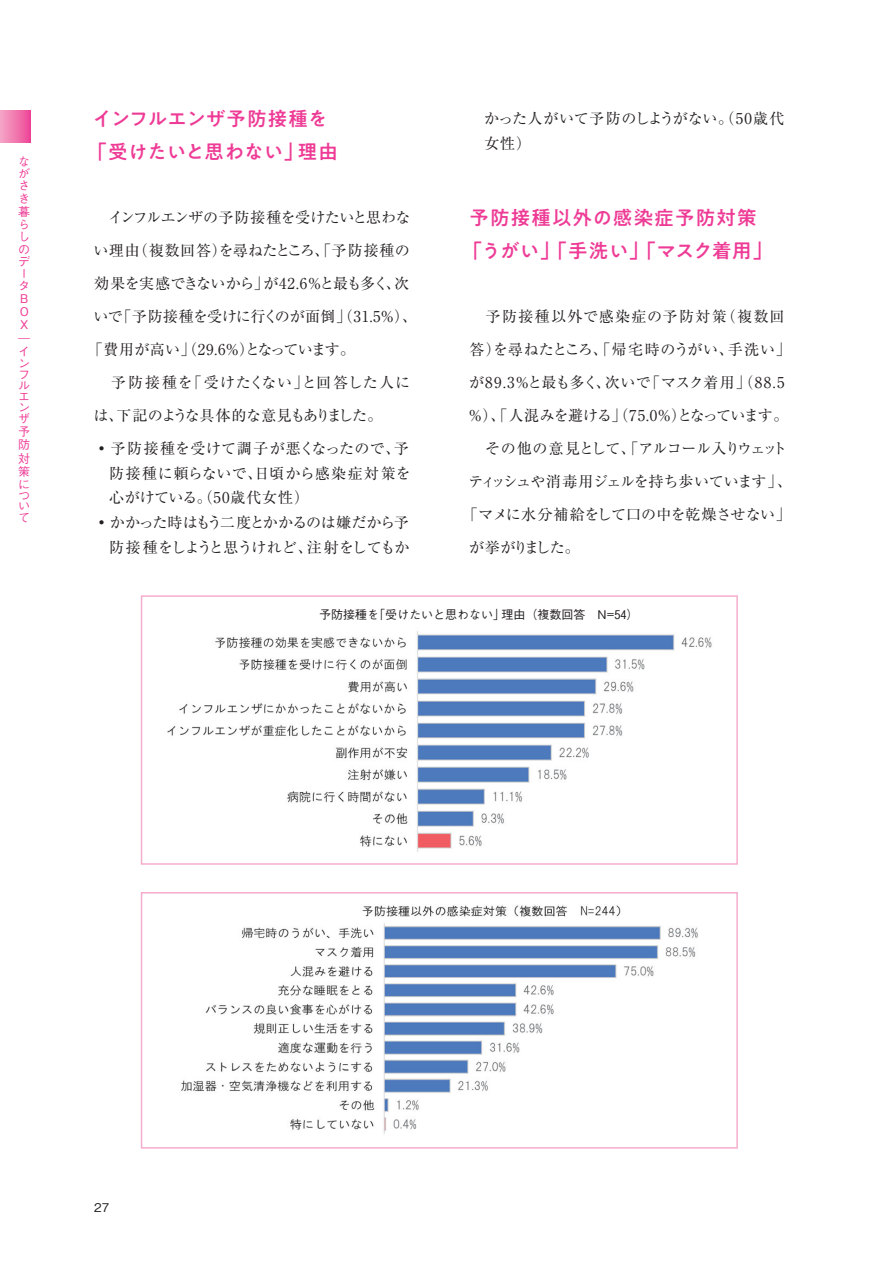
<style>
.page{position:relative;width:893px;height:1263px;background:#fff}
.page>*{position:absolute;margin:0;border:0;box-sizing:border-box;transform-origin:0 0}
.t1{font:19.5px/33px "PA1 Gothic Std Medium 90 pv RKSJ H";letter-spacing:.06em;color:#ee3c96;text-align:center}
.t2{font:19.5px/33px "PA1 Gothic Std Medium 90 pv RKSJ H";color:#ee3c96}
.t3{font:15px/24.8px "Ryumin Pr 6 Regular 90 pv RKSJ H";letter-spacing:-.01em;color:#231f20;text-align:justify}
.t4{font:15px/24.8px "Ryumin Pr 6 Regular 90 pv RKSJ H";letter-spacing:-.04em;color:#231f20;text-align:right}
.t5{font:15px "Ryumin Pr 6 Regular 90 pv RKSJ H";letter-spacing:.02em;color:#231f20}
.t6{font:15px "Ryumin Pr 6 Regular 90 pv RKSJ H";letter-spacing:-.045em;color:#231f20}
.t7{font:15px "Ryumin Pr 6 Regular 90 pv RKSJ H";letter-spacing:-.07em;color:#231f20}
.t8{font:15px/24.8px "Ryumin Pr 6 Regular 90 pv RKSJ H";letter-spacing:.03em;color:#231f20}
.t9{font:15px "Ryumin Pr 6 Regular 90 pv RKSJ H";letter-spacing:-.035em;color:#231f20}
.t10{font:15px "Ryumin Pr 6 Regular 90 pv RKSJ H";letter-spacing:.04em;color:#231f20}
.t11{font:15px "Ryumin Pr 6 Regular 90 pv RKSJ H";letter-spacing:-.065em;color:#231f20}
.t12{font:15px "Ryumin Pr 6 Regular 90 pv RKSJ H";letter-spacing:.09em;color:#231f20}
.t13{font:15px "Ryumin Pr 6 Regular 90 pv RKSJ H";letter-spacing:-.11em;color:#231f20}
.t14{font:12px "Gothic BBB Pro Medium 90 pv RKSJ H";color:#231f20}
.t15{font:12px/12.8px "Gothic BBB Pro Medium 90 pv RKSJ H";color:#ee3c96}
</style>
<div class="page">
<svg style="left:1px;top:111px;width:29px;height:32px"></svg>
<hr style="left:0;top:111px;width:1px;height:32px;background:#f5a3c7">
<img style="left:167px;top:631px;width:545px;height:221px">
<div style="left:141px;top:595px;width:596px;height:270px;border:2px solid #f6adcd"></div>
<img style="left:181px;top:905px;width:517px;height:229px">
<div style="left:141px;top:892px;width:596px;height:257px;border:2px solid #f6adcd"></div>
<p class="t15" style="left:18px;top:156px;width:13px">ながさき暮らしのデータ<br>B<br>O<br>X｜イ</p>
<p class="t15" style="left:18px;top:359px;width:13px;line-height:12.1px;text-align:justify">ンフルエンザ予防対策に</p>
<p class="t15" style="left:18px;top:492px;width:13px;line-height:10.1px">つい</p>
<p class="t15" style="left:18px;top:513px;width:12px">て</p>
<h1 class="t2" style="left:87px;top:104px;width:252px">インフルエンザ予防接種を「受けたいと思わない」理由</h1>
<p class="t4" style="left:94px;top:207px;width:318px">　インフルエンザの予防接種を受けたいと思わな</p>
<p class="t5" style="left:94px;top:245px;width:318px">い理由（複数回答）を尋ねたところ、「予防接種の</p>
<p class="t4" style="left:94px;top:273px;width:316px">効果を実感できないから」が42.6％と最も多く、次</p>
<p class="t3" style="left:94px;top:306px;width:325px">いで「予防接種を受けに行くのが面倒」（31.5％）、</p>
<p class="t6" style="left:88px;top:344px;width:269px">「費用が高い」（29.6％）となっています。</p>
<p class="t10" style="left:94px;top:377px;width:317px">　予防接種を「受けたくない」と回答した人に</p>
<p class="t11" style="left:93px;top:410px;width:290px">は、下記のような具体的な意見もありました。</p>
<p class="t3" style="left:109px;top:438px;width:303px;text-indent:-15px">•予防接種を受けて調子が悪くなったので、予防接種に頼らないで、日頃から感染症対策を心がけている。（50歳代女性）</p>
<p class="t4" style="left:94px;top:512px;width:317px">•かかった時はもう二度とかかるのは嫌だから予防接種をしようと思うけれど、注射をしてもか</p>
<p class="t8" style="left:484px;top:108px;width:302px">かった人がいて予防のしようがない。（50歳代女性）</p>
<h1 class="t1" style="left:462px;top:203px;width:311px">予防接種以外の感染症予防対策「うがい」「手洗い」「マスク着用」</h1>
<p class="t12" style="left:469px;top:311px;width:317px">　予防接種以外で感染症の予防対策（複数回</p>
<p class="t5" style="left:469px;top:344px;width:323px">答）を尋ねたところ、「帰宅時のうがい、手洗い」</p>
<p class="t3" style="left:469px;top:372px;width:317px">が89.3％と最も多く、次いで「マスク着用」（88.5</p>
<p class="t7" style="left:468px;top:410px;width:322px">％）、「人混みを避ける」（75.0％）となっています。</p>
<p class="t6" style="left:469px;top:443px;width:319px">　その他の意見として、「アルコール入りウェット</p>
<p class="t9" style="left:468px;top:476px;width:325px">ティッシュや消毒用ジェルを持ち歩いています」、</p>
<p class="t3" style="left:463px;top:504px;width:329px">「マメに水分補給をして口の中を乾燥させない」</p>
<p class="t13" style="left:469px;top:542px;width:112px">が挙がりました。</p>
<p class="t14" style="left:319px;top:610px;width:321px">予防接種を「受けたいと思わない」理由（複数回答　N=54）</p>
<p class="t14" style="left:94px;top:1203px;width:17px">27</p>
</div>
